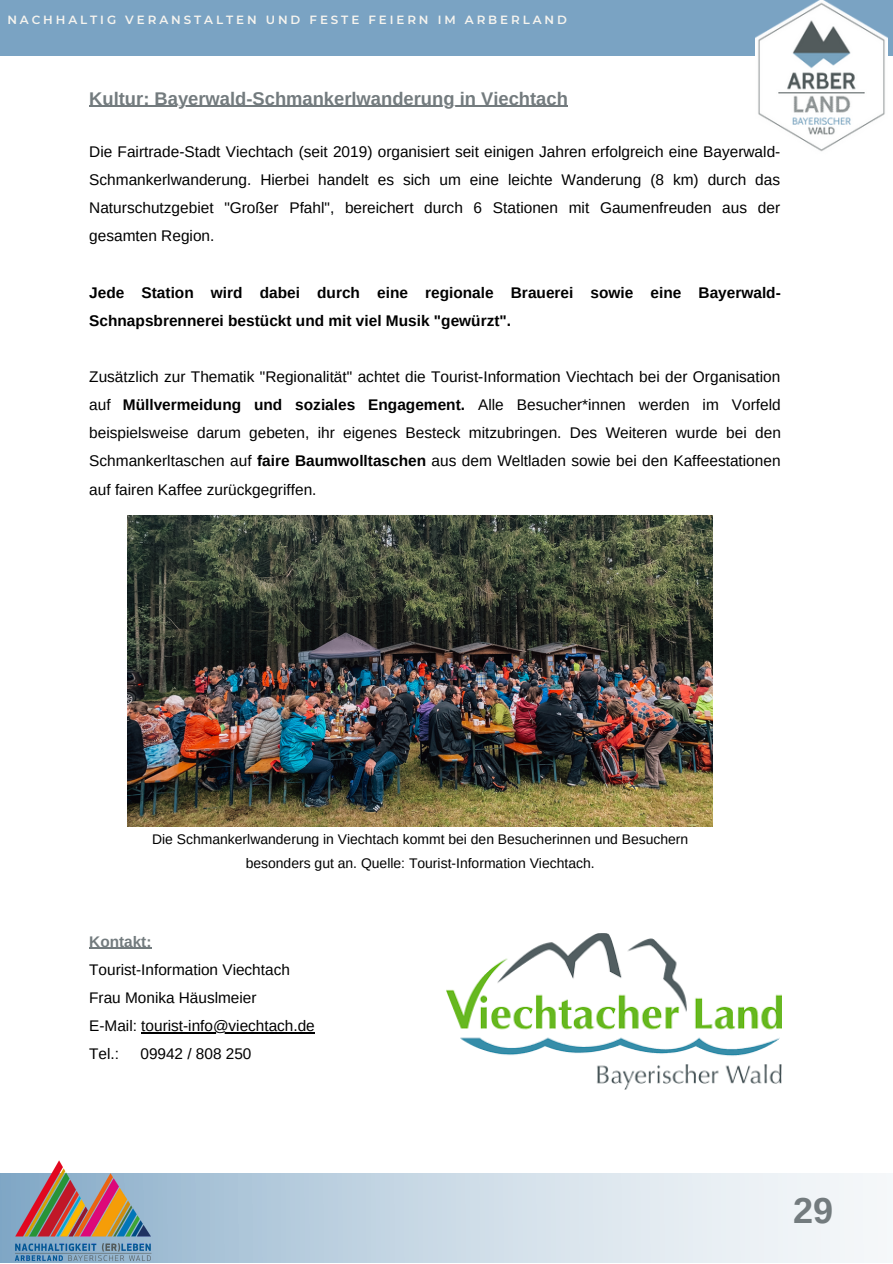
<style>
.page{position:relative;width:893px;height:1264px;background:#fff}
.page>*{position:absolute;margin:0;border:0;box-sizing:border-box;transform-origin:0 0}
.t1{font:700 36px "Arimo";color:#737b7e}
.t2{font:700 18.3px "Arimo";color:#737b7e}
.t3{font:15.45px/28px "Arimo";color:#000;text-align:justify}
.t4{font:700 15.45px/28px "Arimo";color:#000}
.t5{font:15.3px "Arimo";color:#000}
.t6{font:700 15.3px "Arimo";color:#737b7e}
.t7{font:13.95px/24.8px "Arimo";color:#000;text-align:center}
.t8{font:600 11.85px "Montserrat";letter-spacing:.245em;color:#f6f4ef}
.s1{font-weight:700}
</style>
<div class="page">
<svg style="left:165px;top:1173px;width:713px;height:89px;background:#d0dee9"></svg>
<div style="left:0;top:0;width:892px;height:56px;background:#7aa3c3"></div>
<img style="left:0;top:1160px;width:165px;height:102px">
<img style="left:755px;top:0;width:132px;height:152px">
<img style="left:128px;top:516px;width:584px;height:310px">
<img style="left:446px;top:933px;width:335px;height:156px">
<hr style="left:89px;top:106px;width:479px;height:1px;background:#737b7e">
<hr style="left:89px;top:947px;width:62px;height:1px;background:#737b7e">
<hr style="left:141px;top:1032px;width:174px;height:1px;background:#000">
<p class="t8" style="left:7px;top:12px;width:561px">NACHHALTIG VERANSTALTEN UND FESTE FEIERN IM ARBERLAND</p>
<p class="t2" style="left:89px;top:88px;width:480px">Kultur: Bayerwald-Schmankerlwanderung in Viechtach</p>
<p class="t3" style="left:89px;top:138px;width:692px">Die Fairtrade-Stadt Viechtach (seit 2019) organisiert seit einigen Jahren erfolgreich eine Bayerwald-Schmankerlwanderung. Hierbei handelt es sich um eine leichte Wanderung (8 km) durch das Naturschutzgebiet "Großer Pfahl", bereichert durch 6 Stationen mit Gaumenfreuden aus der gesamten Region.</p>
<p class="t4" style="left:89px;top:278px;width:693px">Jede Station wird dabei durch eine regionale Brauerei sowie eine Bayerwald-<br>Schnapsbrennerei bestückt und mit viel Musik "gewürzt".</p>
<p class="t3" style="left:89px;top:362px;width:693px">Zusätzlich zur Thematik "Regionalität" achtet die Tourist-Information Viechtach bei der Organisation auf <span class="s1">Müllvermeidung und soziales Engagement.</span> Alle Besucher*innen werden im Vorfeld beispielsweise darum gebeten, ihr eigenes Besteck mitzubringen. Des Weiteren wurde bei den Schmankerltaschen auf <span class="s1">faire Baumwolltaschen</span> aus dem Weltladen sowie bei den Kaffeestationen auf fairen Kaffee zurückgegriffen.</p>
<p class="t7" style="left:152px;top:826px;width:537px">Die Schmankerlwanderung in Viechtach kommt bei den Besucherinnen und Besuchern besonders gut an. Quelle: Tourist-Information Viechtach.</p>
<p class="t6" style="left:89px;top:932px;width:64px">Kontakt:</p>
<p class="t5" style="left:89px;top:960px;width:202px">Tourist-Information Viechtach</p>
<p class="t5" style="left:89px;top:988px;width:169px">Frau Monika Häuslmeier</p>
<p class="t5" style="left:89px;top:1017px;width:227px">E-Mail: tourist-info@viechtach.de</p>
<p class="t5" style="left:89px;top:1045px;width:31px">Tel.:</p>
<p class="t5" style="left:140px;top:1045px;width:112px">09942 / 808 250</p>
<p class="t1" style="left:793px;top:1190px;width:42px">29</p>
</div>
